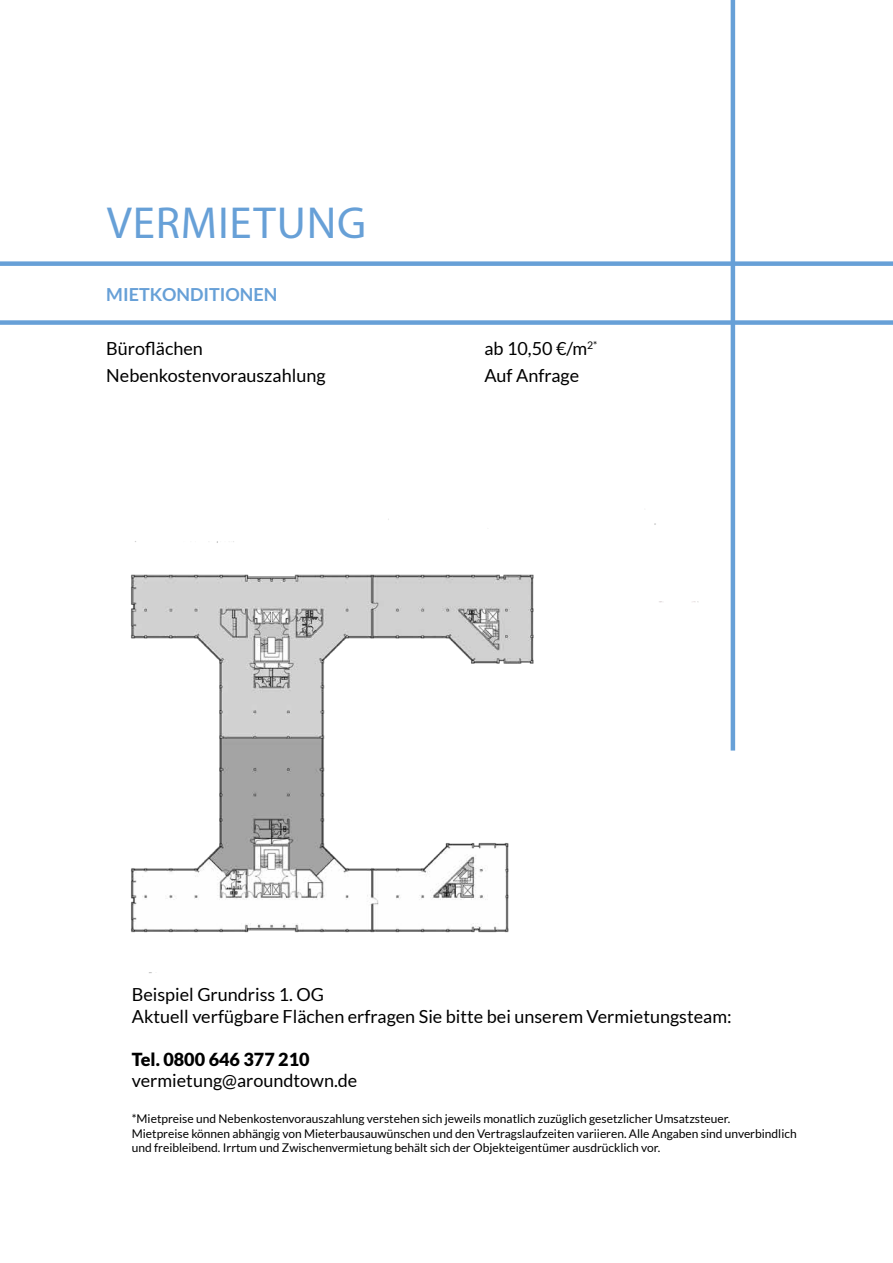
<style>
.page{position:relative;width:893px;height:1263px;background:#fff}
.page>*{position:absolute;margin:0;border:0;box-sizing:border-box;transform-origin:0 0}
.t1{font:45px "Myriad Pro";letter-spacing:.02em;color:#67a0d7}
.t2{font:18px/21.6px "Lato";color:#000}
.t3{font:900 18px "Lato";color:#000}
.t4{font:700 18px "Lato";color:#67a0d7}
.t5{font:12px/14.4px "Lato";color:#000}
</style>
<div class="page">
<img style="left:131px;top:519px;width:568px;height:502px">
<div style="left:0;top:261px;width:893px;height:5px;background:#67a0d7"></div>
<hr style="left:731px;top:0;width:4px;height:750px;background:#67a0d7">
<div style="left:0;top:320px;width:893px;height:5px;background:#67a0d7"></div>
<h1 class="t1" style="left:107px;top:195px;width:261px">VERMIETUNG</h1>
<h2 class="t4" style="left:106px;top:284px;width:173px">MIETKONDITIONEN</h2>
<h2 class="t2" style="left:106px;top:337px;width:98px">Büroflächen</h2>
<h2 class="t2" style="left:484px;top:337px;width:115px">ab 10,50 €/m<sup>2*</sup></h2>
<h2 class="t2" style="left:106px;top:364px;width:221px">Nebenkostenvorauszahlung</h2>
<h2 class="t2" style="left:484px;top:364px;width:96px">Auf Anfrage</h2>
<h2 class="t2" style="left:132px;top:984px;width:601px">Beispiel Grundriss 1. OG<br>Aktuell verfügbare Flächen erfragen Sie bitte bei unserem Vermietungsteam:</h2>
<h2 class="t3" style="left:132px;top:1049px;width:179px">Tel. 0800 646 377 210</h2>
<h2 class="t2" style="left:132px;top:1070px;width:227px">vermietung@aroundtown.de</h2>
<p class="t5" style="left:132px;top:1112px;width:666px">*Mietpreise und Nebenkostenvorauszahlung verstehen sich jeweils monatlich zuzüglich gesetzlicher Umsatzsteuer.<br>Mietpreise können abhängig von Mieterbausauwünschen und den Vertragslaufzeiten variieren. Alle Angaben sind unverbindlich und freibleibend. Irrtum und Zwischenvermietung behält sich der Objekteigentümer ausdrücklich vor.</p>
</div>
